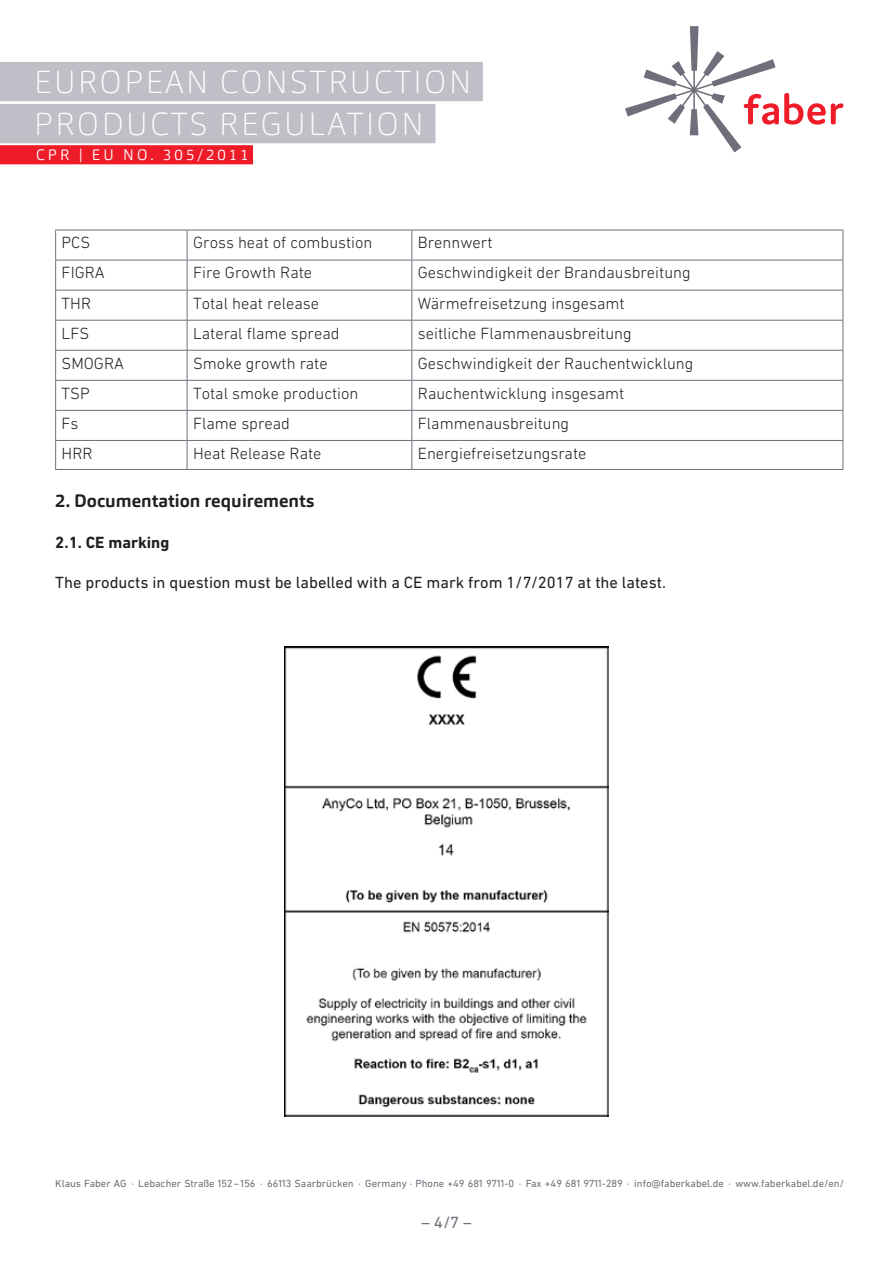
<style>
.page{position:relative;width:893px;height:1263px;background:#fff}
.page>*{position:absolute;margin:0;border:0;box-sizing:border-box;transform-origin:0 0}
.t1{font:100 31.5px/42px "Carnas";letter-spacing:.08em;color:#fff}
.t2{font:700 18px "Carnas";color:#231f20}
.t3{font:300 16.5px "DIN Next W1 G";color:#231f20}
.t4{font:16.5px "DIN Next W1 G";color:#231f20}
.t5{font:700 16.5px "DIN Next W1 G";color:#231f20}
.t6{font:16.5px "DIN Next W1 G";color:#726d7a}
.t7{font:300 15px "Carnas";letter-spacing:.2em;color:#fff}
.t8{font:10.5px "DIN Next W1 G";color:#726d7a}
</style>
<div class="page">
<svg style="left:625px;top:26px;width:218px;height:126px"></svg>
<div style="left:0;top:145px;width:253px;height:19px;background:#ee1c28"></div>
<div style="left:0;top:62px;width:483px;height:39px;background:#c0bec6"></div>
<div style="left:0;top:104px;width:435px;height:39px;background:#c0bec6"></div>
<hr style="left:55px;top:230px;width:132px;height:1px;background:#726d7a">
<hr style="left:55px;top:230px;width:1px;height:30px;background:#726d7a">
<hr style="left:187px;top:230px;width:225px;height:1px;background:#726d7a">
<hr style="left:187px;top:230px;width:1px;height:30px;background:#726d7a">
<hr style="left:412px;top:230px;width:431px;height:1px;background:#726d7a">
<hr style="left:411px;top:230px;width:1px;height:30px;background:#726d7a">
<hr style="left:843px;top:230px;width:1px;height:30px;background:#726d7a">
<hr style="left:55px;top:260px;width:132px;height:1px;background:#726d7a">
<hr style="left:55px;top:260px;width:1px;height:30px;background:#726d7a">
<hr style="left:187px;top:260px;width:225px;height:1px;background:#726d7a">
<hr style="left:187px;top:260px;width:1px;height:30px;background:#726d7a">
<hr style="left:412px;top:260px;width:431px;height:1px;background:#726d7a">
<hr style="left:411px;top:260px;width:1px;height:30px;background:#726d7a">
<hr style="left:843px;top:260px;width:1px;height:30px;background:#726d7a">
<hr style="left:55px;top:290px;width:132px;height:1px;background:#726d7a">
<hr style="left:55px;top:290px;width:1px;height:30px;background:#726d7a">
<hr style="left:187px;top:290px;width:225px;height:1px;background:#726d7a">
<hr style="left:187px;top:290px;width:1px;height:30px;background:#726d7a">
<hr style="left:412px;top:290px;width:431px;height:1px;background:#726d7a">
<hr style="left:411px;top:290px;width:1px;height:30px;background:#726d7a">
<hr style="left:843px;top:290px;width:1px;height:30px;background:#726d7a">
<hr style="left:55px;top:320px;width:132px;height:1px;background:#726d7a">
<hr style="left:187px;top:320px;width:225px;height:1px;background:#726d7a">
<hr style="left:412px;top:320px;width:431px;height:1px;background:#726d7a">
<hr style="left:55px;top:350px;width:132px;height:1px;background:#726d7a">
<hr style="left:187px;top:350px;width:225px;height:1px;background:#726d7a">
<hr style="left:412px;top:350px;width:431px;height:1px;background:#726d7a">
<hr style="left:55px;top:380px;width:132px;height:1px;background:#726d7a">
<hr style="left:187px;top:380px;width:225px;height:1px;background:#726d7a">
<hr style="left:412px;top:380px;width:431px;height:1px;background:#726d7a">
<hr style="left:55px;top:410px;width:132px;height:1px;background:#726d7a">
<hr style="left:187px;top:410px;width:225px;height:1px;background:#726d7a">
<hr style="left:412px;top:410px;width:431px;height:1px;background:#726d7a">
<hr style="left:55px;top:440px;width:132px;height:1px;background:#726d7a">
<svg style="left:55px;top:321px;width:1px;height:148px"></svg>
<hr style="left:187px;top:440px;width:225px;height:1px;background:#726d7a">
<svg style="left:187px;top:321px;width:1px;height:148px"></svg>
<hr style="left:412px;top:440px;width:431px;height:1px;background:#726d7a">
<svg style="left:411px;top:321px;width:1px;height:148px"></svg>
<svg style="left:843px;top:321px;width:1px;height:148px"></svg>
<hr style="left:55px;top:469px;width:132px;height:1px;background:#726d7a">
<hr style="left:187px;top:469px;width:225px;height:1px;background:#726d7a">
<hr style="left:412px;top:469px;width:431px;height:1px;background:#726d7a">
<img style="left:285px;top:646px;width:323px;height:470px">
<h1 class="t1" style="left:34px;top:60px;width:438px">EUROPEAN CONSTRUCTION<br>PRODUCTS REGULATION</h1>
<p class="t7" style="left:36px;top:145px;width:214px">CPR | EU NO. 305/2011</p>
<p class="t3" style="left:62px;top:233px;width:30px">PCS</p>
<p class="t3" style="left:193px;top:233px;width:181px">Gross heat of combustion</p>
<p class="t3" style="left:418px;top:233px;width:76px">Brennwert</p>
<p class="t3" style="left:62px;top:263px;width:45px">FIGRA</p>
<p class="t3" style="left:193px;top:263px;width:121px">Fire Growth Rate</p>
<p class="t3" style="left:418px;top:263px;width:274px">Geschwindigkeit der Brandausbreitung</p>
<p class="t3" style="left:62px;top:293px;width:31px">THR</p>
<p class="t3" style="left:193px;top:293px;width:128px">Total heat release</p>
<p class="t3" style="left:418px;top:293px;width:208px">Wärmefreisetzung insgesamt</p>
<p class="t3" style="left:62px;top:323px;width:29px">LFS</p>
<p class="t3" style="left:193px;top:323px;width:148px">Lateral flame spread</p>
<p class="t3" style="left:418px;top:323px;width:215px">seitliche Flammenausbreitung</p>
<p class="t3" style="left:62px;top:354px;width:64px">SMOGRA</p>
<p class="t3" style="left:193px;top:354px;width:136px">Smoke growth rate</p>
<p class="t3" style="left:418px;top:354px;width:277px">Geschwindigkeit der Rauchentwicklung</p>
<p class="t3" style="left:62px;top:384px;width:30px">TSP</p>
<p class="t3" style="left:193px;top:384px;width:167px">Total smoke production</p>
<p class="t3" style="left:418px;top:384px;width:208px">Rauchentwicklung insgesamt</p>
<p class="t3" style="left:62px;top:414px;width:18px">Fs</p>
<p class="t3" style="left:193px;top:414px;width:98px">Flame spread</p>
<p class="t3" style="left:418px;top:414px;width:153px">Flammenausbreitung</p>
<p class="t3" style="left:62px;top:444px;width:33px">HRR</p>
<p class="t3" style="left:193px;top:444px;width:130px">Heat Release Rate</p>
<p class="t3" style="left:418px;top:444px;width:170px">Energiefreisetzungsrate</p>
<p class="t2" style="left:55px;top:489px;width:260px">2. Documentation requirements</p>
<p class="t5" style="left:55px;top:533px;width:116px">2.1. CE marking</p>
<p class="t4" style="left:55px;top:573px;width:612px">The products in question must be labelled with a CE mark from 1/7/2017 at the latest.</p>
<p class="t8" style="left:55px;top:1177px;width:790px">Klaus Faber AG · Lebacher Straße 152–156 · 66113 Saarbrücken · Germany · Phone +49 681 9711-0 · Fax +49 681 9711-289 · info@faberkabel.de · www.faberkabel.de/en/</p>
<p class="t6" style="left:421px;top:1213px;width:51px">– 4/7 –</p>
</div>
